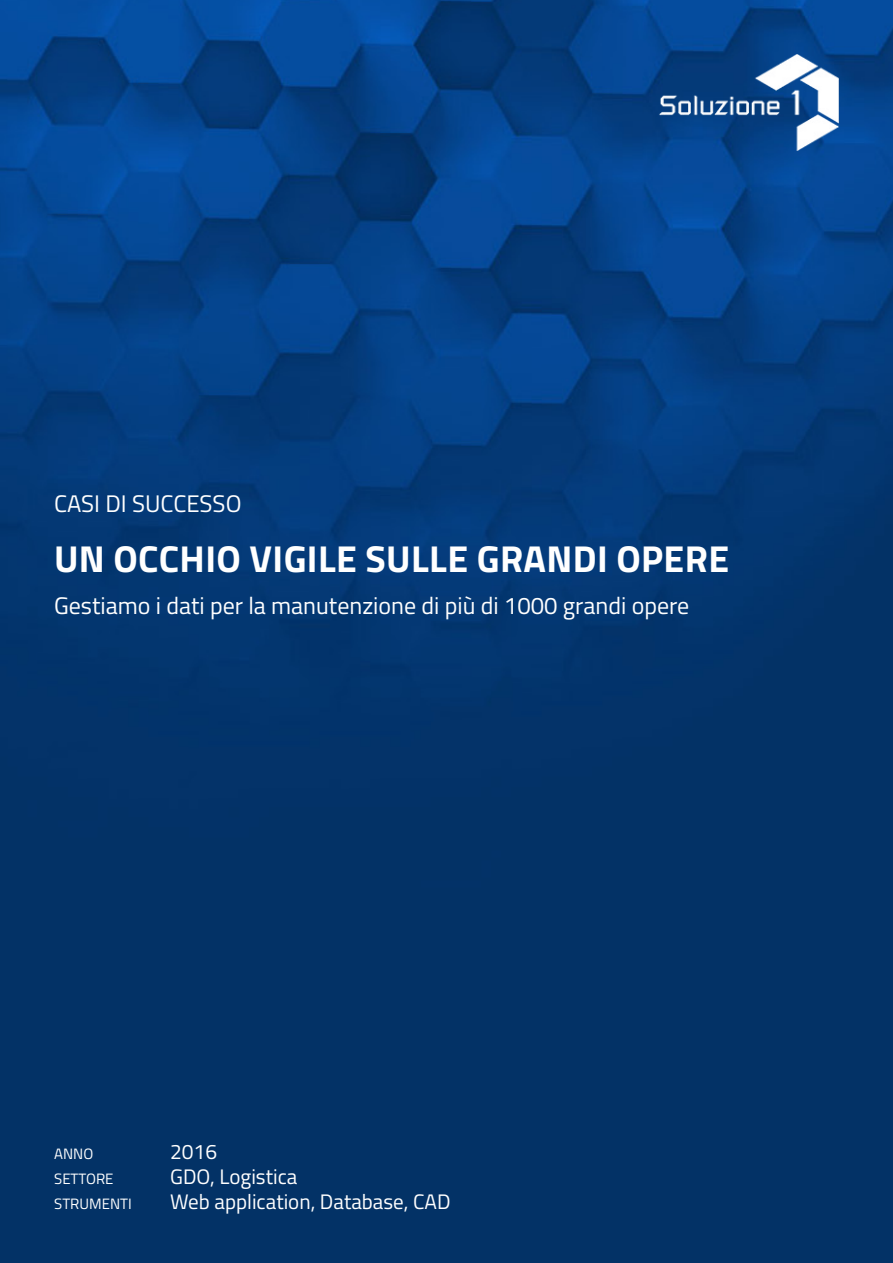
<style>
.page{position:relative;width:893px;height:1263px;background:#fff}
.page>*{position:absolute;margin:0;border:0;box-sizing:border-box;transform-origin:0 0}
.t1{font:700 37.5px "Titillium Web";letter-spacing:.01em;color:#fff}
.t2{font:24px "Titillium Web";color:#fff}
.t3{font:21px/25.2px "Titillium Web";color:#fff}
.t4{font:15px/25.2px "Titillium Web";color:#fff}
</style>
<div class="page">
<img style="left:0;top:0;width:893px;height:1263px">
<img style="left:659px;top:54px;width:180px;height:96px">
<p class="t2" style="left:54px;top:486px;width:189px">CASI DI SUCCESSO</p>
<h1 class="t1" style="left:54px;top:531px;width:677px">UN OCCHIO VIGILE SULLE GRANDI OPERE</h1>
<p class="t2" style="left:54px;top:588px;width:637px">Gestiamo i dati per la manutenzione di più di 1000 grandi opere</p>
<p class="t4" style="left:54px;top:1140px;width:79px">ANNO<br>SETTORE<br>STRUMENTI</p>
<p class="t3" style="left:170px;top:1137px;width:282px">2016<br>GDO, Logistica<br>Web application, Database, CAD</p>
</div>
